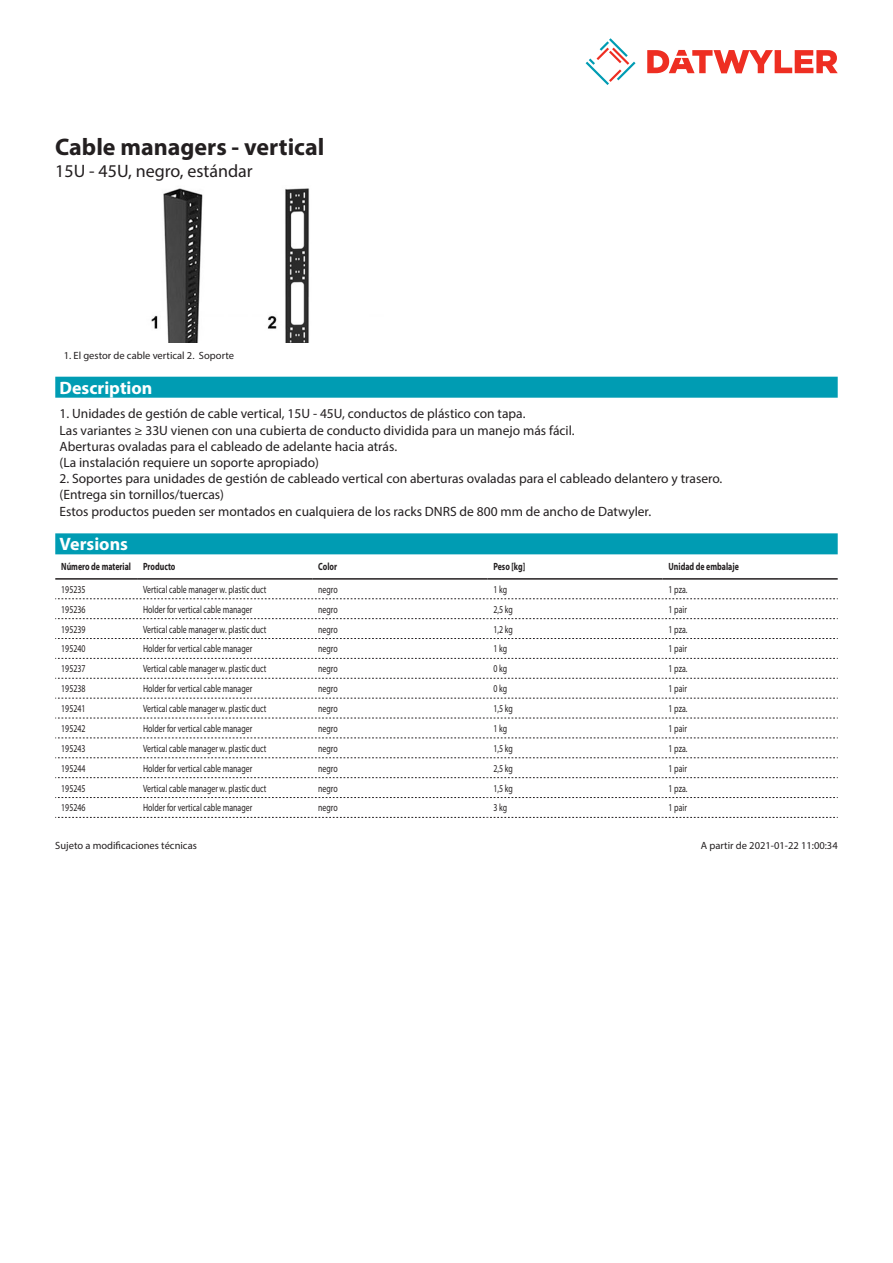
<style>
.page{position:relative;width:893px;height:1263px;background:#fff}
.page>*{position:absolute;margin:0;border:0;box-sizing:border-box;transform-origin:0 0}
.Product_Head{font:700 24px "Myriad Pro";color:#231f20}
.SubHead{font:18px "Myriad Pro";color:#231f20}
.Standard_Head_Proper{font:700 18px "Myriad Pro";color:#fff}
.Standard_text{font:13.5px/16.2px "Myriad Pro";color:#231f20}
.myriadlight{font:10.5px "Myriad Pro";color:#231f20;scale:.75 1}
.Footnote{font:10.5px "Myriad Pro";color:#231f20}
.myriadbold{font:700 10.5px "Myriad Pro";color:#231f20;scale:.75 1}
.imagetext{font:10.5px "Myriad Pro";color:#231f20}
</style>
<div class="page">
<svg style="left:586px;top:38px;width:49px;height:47px"></svg>
<svg style="left:647px;top:50px;width:191px;height:23px"></svg>
<img style="left:151px;top:188px;width:159px;height:155px">
<div style="left:55px;top:533px;width:783px;height:21px;background:#009cb3"></div>
<hr style="left:55px;top:578px;width:82px;height:2px;background:#231f20">
<hr style="left:137px;top:578px;width:175px;height:2px;background:#231f20">
<hr style="left:312px;top:578px;width:175px;height:2px;background:#231f20">
<hr style="left:487px;top:578px;width:176px;height:2px;background:#231f20">
<hr style="left:662px;top:578px;width:176px;height:2px;background:#231f20">
<svg style="left:55px;top:598px;width:783px;height:1px"></svg>
<svg style="left:55px;top:618px;width:783px;height:1px"></svg>
<svg style="left:55px;top:638px;width:783px;height:1px"></svg>
<svg style="left:55px;top:658px;width:783px;height:1px"></svg>
<svg style="left:55px;top:678px;width:783px;height:1px"></svg>
<svg style="left:55px;top:698px;width:783px;height:1px"></svg>
<svg style="left:55px;top:718px;width:783px;height:1px"></svg>
<svg style="left:55px;top:738px;width:783px;height:1px"></svg>
<svg style="left:55px;top:757px;width:783px;height:1px"></svg>
<svg style="left:55px;top:777px;width:783px;height:1px"></svg>
<svg style="left:55px;top:797px;width:783px;height:1px"></svg>
<svg style="left:55px;top:817px;width:783px;height:1px"></svg>
<div style="left:55px;top:377px;width:783px;height:21px;background:#009cb3"></div>
<p class="Product_Head" style="left:55px;top:131px;width:271px">Cable managers - vertical</p>
<p class="SubHead" style="left:55px;top:160px;width:199px">15U - 45U, negro, estándar</p>
<p class="imagetext" style="left:64px;top:349px;width:172px">1. El gestor de cable vertical 2. Soporte</p>
<p class="Standard_Head_Proper" style="left:60px;top:376px;width:94px">Description</p>
<p class="Standard_text" style="left:60px;top:406px;width:517px">1. Unidades de gestión de cable vertical, 15U - 45U, conductos de plástico con tapa.<br>Las variantes ≥ 33U vienen con una cubierta de conducto dividida para un manejo más fácil.<br>Aberturas ovaladas para el cableado de adelante hacia atrás.<br>(La instalación requiere un soporte apropiado)</p>
<p class="Standard_text" style="left:60px;top:470px;width:664px">2. Soportes para unidades de gestión de cableado vertical con aberturas ovaladas para el cableado delantero y trasero. (Entrega sin tornillos/tuercas)<br>Estos productos pueden ser montados en cualquiera de los racks DNRS de 800 mm de ancho de Datwyler.</p>
<p class="Standard_Head_Proper" style="left:60px;top:533px;width:70px">Versions</p>
<p class="myriadbold" style="left:61px;top:560px;width:95px">Número de material</p>
<p class="myriadbold" style="left:143px;top:560px;width:45px">Producto</p>
<p class="myriadbold" style="left:318px;top:560px;width:27px">Color</p>
<p class="myriadbold" style="left:493px;top:560px;width:44px">Peso [kg]</p>
<p class="myriadbold" style="left:669px;top:560px;width:95px">Unidad de embalaje</p>
<p class="myriadlight" style="left:61px;top:583px;width:34px">195235</p>
<p class="myriadlight" style="left:143px;top:583px;width:166px">Vertical cable manager w. plastic duct</p>
<p class="myriadlight" style="left:318px;top:583px;width:27px">negro</p>
<p class="myriadlight" style="left:493px;top:583px;width:20px">1 kg</p>
<p class="myriadlight" style="left:669px;top:583px;width:27px">1 pza.</p>
<p class="myriadlight" style="left:61px;top:603px;width:34px">195236</p>
<p class="myriadlight" style="left:143px;top:603px;width:147px">Holder for vertical cable manager</p>
<p class="myriadlight" style="left:318px;top:603px;width:27px">negro</p>
<p class="myriadlight" style="left:493px;top:603px;width:27px">2,5 kg</p>
<p class="myriadlight" style="left:669px;top:603px;width:26px">1 pair</p>
<p class="myriadlight" style="left:61px;top:622px;width:34px">195239</p>
<p class="myriadlight" style="left:143px;top:622px;width:166px">Vertical cable manager w. plastic duct</p>
<p class="myriadlight" style="left:318px;top:622px;width:27px">negro</p>
<p class="myriadlight" style="left:493px;top:622px;width:27px">1,2 kg</p>
<p class="myriadlight" style="left:669px;top:622px;width:27px">1 pza.</p>
<p class="myriadlight" style="left:61px;top:642px;width:34px">195240</p>
<p class="myriadlight" style="left:143px;top:642px;width:147px">Holder for vertical cable manager</p>
<p class="myriadlight" style="left:318px;top:642px;width:27px">negro</p>
<p class="myriadlight" style="left:493px;top:642px;width:20px">1 kg</p>
<p class="myriadlight" style="left:669px;top:642px;width:26px">1 pair</p>
<p class="myriadlight" style="left:61px;top:662px;width:34px">195237</p>
<p class="myriadlight" style="left:143px;top:662px;width:166px">Vertical cable manager w. plastic duct</p>
<p class="myriadlight" style="left:318px;top:662px;width:27px">negro</p>
<p class="myriadlight" style="left:493px;top:662px;width:20px">0 kg</p>
<p class="myriadlight" style="left:669px;top:662px;width:27px">1 pza.</p>
<p class="myriadlight" style="left:61px;top:682px;width:34px">195238</p>
<p class="myriadlight" style="left:143px;top:682px;width:147px">Holder for vertical cable manager</p>
<p class="myriadlight" style="left:318px;top:682px;width:27px">negro</p>
<p class="myriadlight" style="left:493px;top:682px;width:20px">0 kg</p>
<p class="myriadlight" style="left:669px;top:682px;width:26px">1 pair</p>
<p class="myriadlight" style="left:61px;top:702px;width:34px">195241</p>
<p class="myriadlight" style="left:143px;top:702px;width:166px">Vertical cable manager w. plastic duct</p>
<p class="myriadlight" style="left:318px;top:702px;width:27px">negro</p>
<p class="myriadlight" style="left:493px;top:702px;width:27px">1,5 kg</p>
<p class="myriadlight" style="left:669px;top:702px;width:27px">1 pza.</p>
<p class="myriadlight" style="left:61px;top:722px;width:34px">195242</p>
<p class="myriadlight" style="left:143px;top:722px;width:147px">Holder for vertical cable manager</p>
<p class="myriadlight" style="left:318px;top:722px;width:27px">negro</p>
<p class="myriadlight" style="left:493px;top:722px;width:20px">1 kg</p>
<p class="myriadlight" style="left:669px;top:722px;width:26px">1 pair</p>
<p class="myriadlight" style="left:61px;top:742px;width:34px">195243</p>
<p class="myriadlight" style="left:143px;top:742px;width:166px">Vertical cable manager w. plastic duct</p>
<p class="myriadlight" style="left:318px;top:742px;width:27px">negro</p>
<p class="myriadlight" style="left:493px;top:742px;width:27px">1,5 kg</p>
<p class="myriadlight" style="left:669px;top:742px;width:27px">1 pza.</p>
<p class="myriadlight" style="left:61px;top:762px;width:34px">195244</p>
<p class="myriadlight" style="left:143px;top:762px;width:147px">Holder for vertical cable manager</p>
<p class="myriadlight" style="left:318px;top:762px;width:27px">negro</p>
<p class="myriadlight" style="left:493px;top:762px;width:27px">2,5 kg</p>
<p class="myriadlight" style="left:669px;top:762px;width:26px">1 pair</p>
<p class="myriadlight" style="left:61px;top:781px;width:34px">195245</p>
<p class="myriadlight" style="left:143px;top:781px;width:166px">Vertical cable manager w. plastic duct</p>
<p class="myriadlight" style="left:318px;top:781px;width:27px">negro</p>
<p class="myriadlight" style="left:493px;top:781px;width:27px">1,5 kg</p>
<p class="myriadlight" style="left:669px;top:781px;width:27px">1 pza.</p>
<p class="myriadlight" style="left:61px;top:801px;width:34px">195246</p>
<p class="myriadlight" style="left:143px;top:801px;width:147px">Holder for vertical cable manager</p>
<p class="myriadlight" style="left:318px;top:801px;width:27px">negro</p>
<p class="myriadlight" style="left:493px;top:801px;width:20px">3 kg</p>
<p class="myriadlight" style="left:669px;top:801px;width:26px">1 pair</p>
<p class="Footnote" style="left:55px;top:839px;width:143px">Sujeto a modificaciones técnicas</p>
<p class="Footnote" style="left:701px;top:839px;width:138px">A partir de 2021-01-22 11:00:34</p>
</div>
